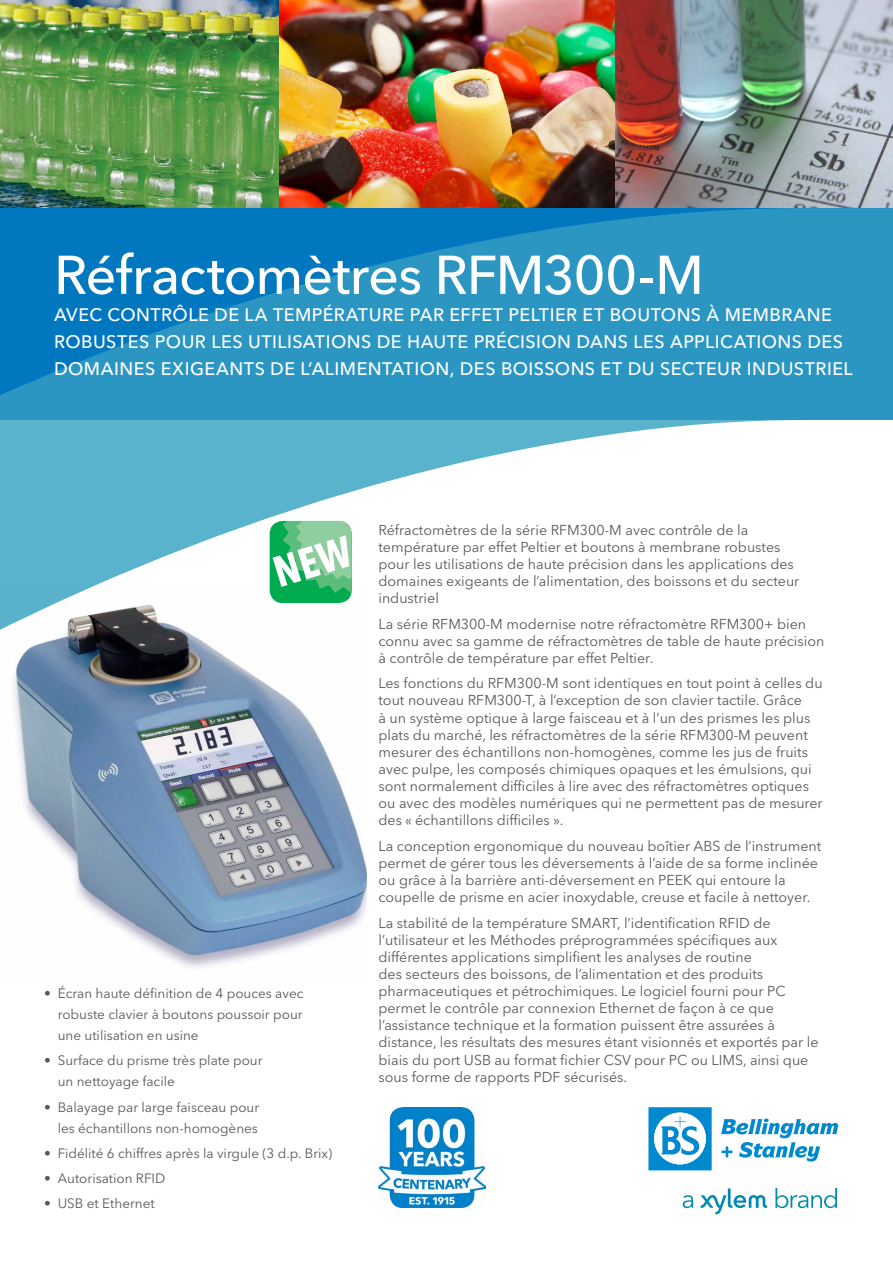
<style>
.page{position:relative;width:893px;height:1263px;background:#fff}
.page>*{position:absolute;margin:0;border:0;box-sizing:border-box;transform-origin:0 0}
.t1{font:500 54px "Avenir Next LT Pro";letter-spacing:-.02em;color:#fff}
.t2{font:500 18px/27px "Avenir Next LT Pro";letter-spacing:.025em;color:#fff}
.t3{font:14.25px/17.1px "Avenir Next LT Pro";color:#58595b}
.t4{font:13.5px/21px "Avenir Next LT Pro";color:#58595b;text-align:justify}
</style>
<div class="page">
<svg style="left:648px;top:1107px;width:64px;height:63px"></svg>
<svg style="left:720px;top:1118px;width:118px;height:43px"></svg>
<svg style="left:683px;top:1195px;width:10px;height:13px"></svg>
<svg style="left:775px;top:1188px;width:62px;height:20px"></svg>
<svg style="left:701px;top:1188px;width:66px;height:26px"></svg>
<img style="left:279px;top:0;width:336px;height:208px">
<img style="left:615px;top:0;width:278px;height:208px">
<img style="left:0;top:0;width:279px;height:208px">
<img style="left:13px;top:638px;width:354px;height:330px">
<svg style="left:0;top:420px;width:792px;height:218px"></svg>
<svg style="left:0;top:208px;width:893px;height:212px;background:#1e8cc1"></svg>
<div style="left:270px;top:521px;width:82px;height:82px;background:#00aa4f;border-radius:13px"></div>
<svg style="left:273px;top:521px;width:79px;height:72px"></svg>
<img style="left:378px;top:1107px;width:107px;height:101px">
<h1 class="t1" style="left:54px;top:243px;width:651px">Réfractomètres RFM300-M</h1>
<p class="t2" style="left:54px;top:301px;width:800px">AVEC CONTRÔLE DE LA TEMPÉRATURE PAR EFFET PELTIER ET BOUTONS À MEMBRANE<br>ROBUSTES POUR LES UTILISATIONS DE HAUTE PRÉCISION DANS LES APPLICATIONS DES<br>DOMAINES EXIGEANTS DE L’ALIMENTATION, DES BOISSONS ET DU SECTEUR INDUSTRIEL</p>
<p class="t4" style="left:58px;top:983px;width:247px;text-indent:-14px">• Écran haute définition de 4 pouces avec robuste clavier à boutons poussoir pour une utilisation en usine</p>
<p class="t4" style="left:58px;top:1050px;width:206px;text-indent:-14px">• Surface du prisme très plate pour un nettoyage facile</p>
<p class="t4" style="left:44px;top:1096px;width:217px;text-align:right">• Balayage par large faisceau pour les échantillons non-homogènes</p>
<p class="t4" style="left:44px;top:1143px;width:289px">• Fidélité 6 chiffres après la virgule (3 d.p. Brix)</p>
<p class="t4" style="left:44px;top:1168px;width:123px">• Autorisation RFID</p>
<p class="t4" style="left:44px;top:1193px;width:112px">• USB et Ethernet</p>
<p class="t3" style="left:378px;top:521px;width:422px">Réfractomètres de la série RFM300-M avec contrôle de la température par effet Peltier et boutons à membrane robustes pour les utilisations de haute précision dans les applications des domaines exigeants de l’alimentation, des boissons et du secteur industriel</p>
<p class="t3" style="left:378px;top:615px;width:447px">La série RFM300-M modernise notre réfractomètre RFM300+ bien connu avec sa gamme de réfractomètres de table de haute précision à contrôle de température par effet Peltier.</p>
<p class="t3" style="left:378px;top:675px;width:446px">Les fonctions du RFM300-M sont identiques en tout point à celles du tout nouveau RFM300-T, à l’exception de son clavier tactile. Grâce<br>à un système optique à large faisceau et à l’un des prismes les plus plats du marché, les réfractomètres de la série RFM300-M peuvent mesurer des échantillons non-homogènes, comme les jus de fruits avec pulpe, les composés chimiques opaques et les émulsions, qui sont normalement difficiles à lire avec des réfractomètres optiques ou avec des modèles numériques qui ne permettent pas de mesurer des « échantillons difficiles ».</p>
<p class="t3" style="left:378px;top:837px;width:444px">La conception ergonomique du nouveau boîtier ABS de l’instrument permet de gérer tous les déversements à l’aide de sa forme inclinée ou grâce à la barrière anti-déversement en PEEK qui entoure la coupelle de prisme en acier inoxydable, creuse et facile à nettoyer.</p>
<p class="t3" style="left:378px;top:914px;width:442px">La stabilité de la température SMART, l’identification RFID de l’utilisateur et les Méthodes préprogrammées spécifiques aux différentes applications simplifient les analyses de routine<br>des secteurs des boissons, de l’alimentation et des produits pharmaceutiques et pétrochimiques. Le logiciel fourni pour PC permet le contrôle par connexion Ethernet de façon à ce que l’assistance technique et la formation puissent être assurées à distance, les résultats des mesures étant visionnés et exportés par le biais du port USB au format fichier CSV pour PC ou LIMS, ainsi que sous forme de rapports PDF sécurisés.</p>
</div>
